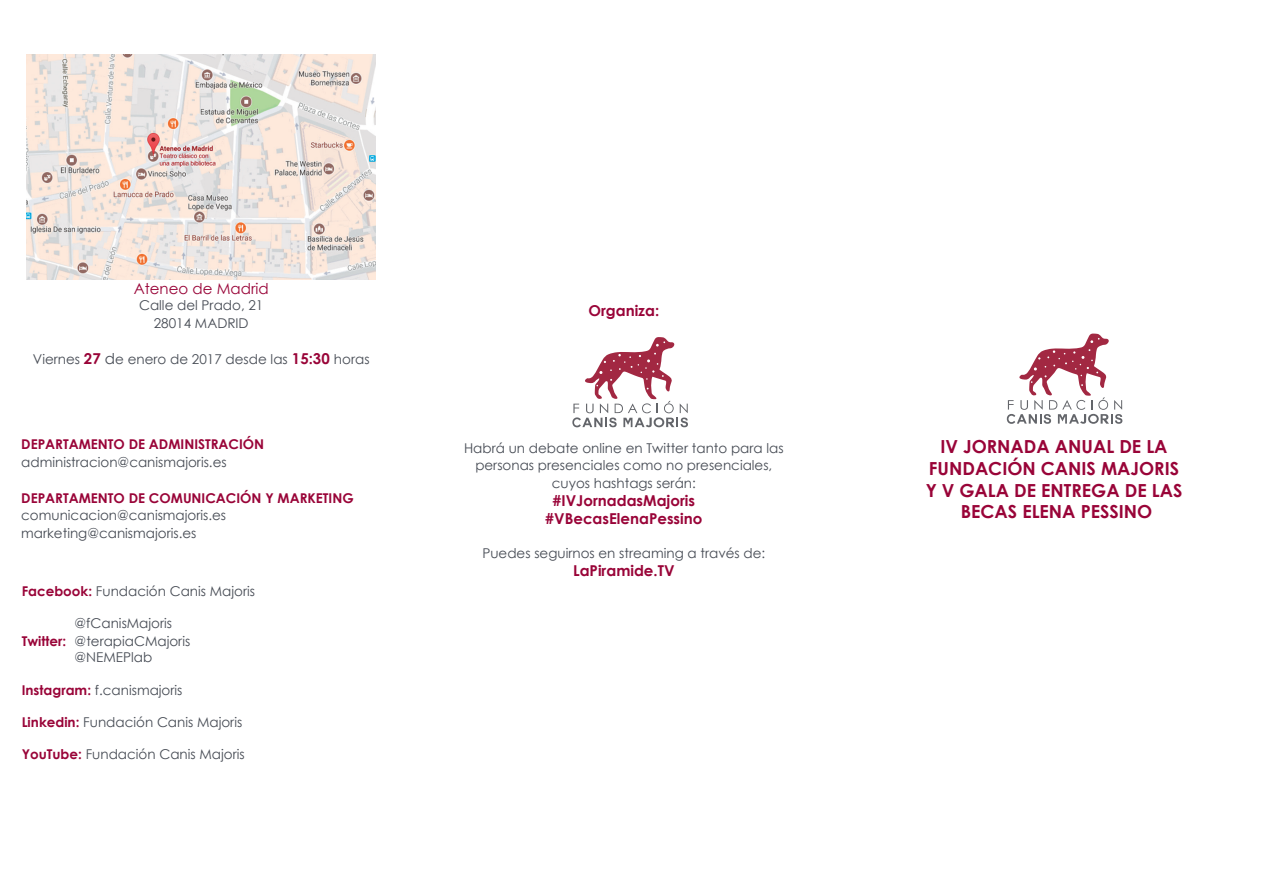
<style>
.page{position:relative;width:1263px;height:893px;background:#fff}
.page>*{position:absolute;margin:0;border:0;box-sizing:border-box;transform-origin:0 0}
.t1{font:700 18px "Century Gothic";color:#990438}
.t2{font:700 15px "Century Gothic";color:#990438}
.t3{font:15px "Century Gothic";color:#990438}
.t4{font:13.5px "Century Gothic";color:#464b54}
.t5{font:700 13.5px "Century Gothic";color:#990438}
.s1{font-weight:700;font-size:15px;color:#990438}
.s2{font-size:15px}
.s3{font-weight:700;color:#990438}
</style>
<div class="page">
<img style="left:26px;top:54px;width:350px;height:225px">
<svg style="left:572px;top:337px;width:116px;height:90px"></svg>
<svg style="left:1007px;top:334px;width:115px;height:90px"></svg>
<p class="t3" style="left:134px;top:278px;width:137px">Ateneo de Madrid</p>
<p class="t4" style="left:139px;top:296px;width:126px">Calle del Prado, 21</p>
<p class="t4" style="left:154px;top:314px;width:96px">28014 MADRID</p>
<p class="t4" style="left:33px;top:350px;width:338px">Viernes <span class="s1">27</span> <span class="s2">d</span>e enero de 2017 desde las <span class="s1">15:30</span> horas</p>
<p class="t5" style="left:21px;top:434px;width:245px">DEPARTAMENTO DE ADMINISTRACIÓN</p>
<p class="t4" style="left:21px;top:453px;width:207px">administracion@canismajoris.es</p>
<p class="t5" style="left:21px;top:488px;width:334px">DEPARTAMENTO DE COMUNICACIÓN Y MARKETING</p>
<p class="t4" style="left:21px;top:505px;width:206px">comunicacion@canismajoris.es</p>
<p class="t4" style="left:21px;top:523px;width:177px">marketing@canismajoris.es</p>
<p class="t4" style="left:22px;top:581px;width:235px"><span class="s3">Facebook:</span> Fundación Canis Majoris</p>
<p class="t4" style="left:75px;top:614px;width:99px">@fCanisMajoris</p>
<p class="t4" style="left:22px;top:632px;width:170px"><span class="s3">Twitter:</span> @terapiaCMajoris</p>
<p class="t4" style="left:75px;top:648px;width:79px">@NEMEPlab</p>
<p class="t4" style="left:22px;top:680px;width:162px"><span class="s3">Instagram:</span> f.canismajoris</p>
<p class="t4" style="left:22px;top:713px;width:222px"><span class="s3">Linkedin:</span> Fundación Canis Majoris</p>
<p class="t4" style="left:22px;top:745px;width:224px"><span class="s3">YouTube:</span> Fundación Canis Majoris</p>
<p class="t2" style="left:588px;top:299px;width:72px">Organiza:</p>
<p class="t4" style="left:464px;top:439px;width:321px">Habrá un debate online en Twitter tanto para las</p>
<p class="t4" style="left:475px;top:455px;width:299px">personas presenciales como no presenciales,</p>
<p class="t4" style="left:552px;top:473px;width:146px">cuyos hashtags serán:</p>
<p class="t2" style="left:553px;top:489px;width:144px">#IVJornadasMajoris</p>
<p class="t2" style="left:545px;top:507px;width:159px">#VBecasElenaPessino</p>
<p class="t4" style="left:482px;top:544px;width:284px">Puedes seguirnos en streaming a través de:</p>
<p class="t2" style="left:573px;top:559px;width:103px">LaPiramide.TV</p>
<p class="t1" style="left:940px;top:433px;width:229px">IV JORNADA ANUAL DE LA</p>
<p class="t1" style="left:929px;top:455px;width:252px">FUNDACIÓN CANIS MAJORIS</p>
<p class="t1" style="left:926px;top:476px;width:258px">Y V GALA DE ENTREGA DE LAS</p>
<p class="t1" style="left:961px;top:498px;width:193px">BECAS ELENA PESSINO</p>
</div>
